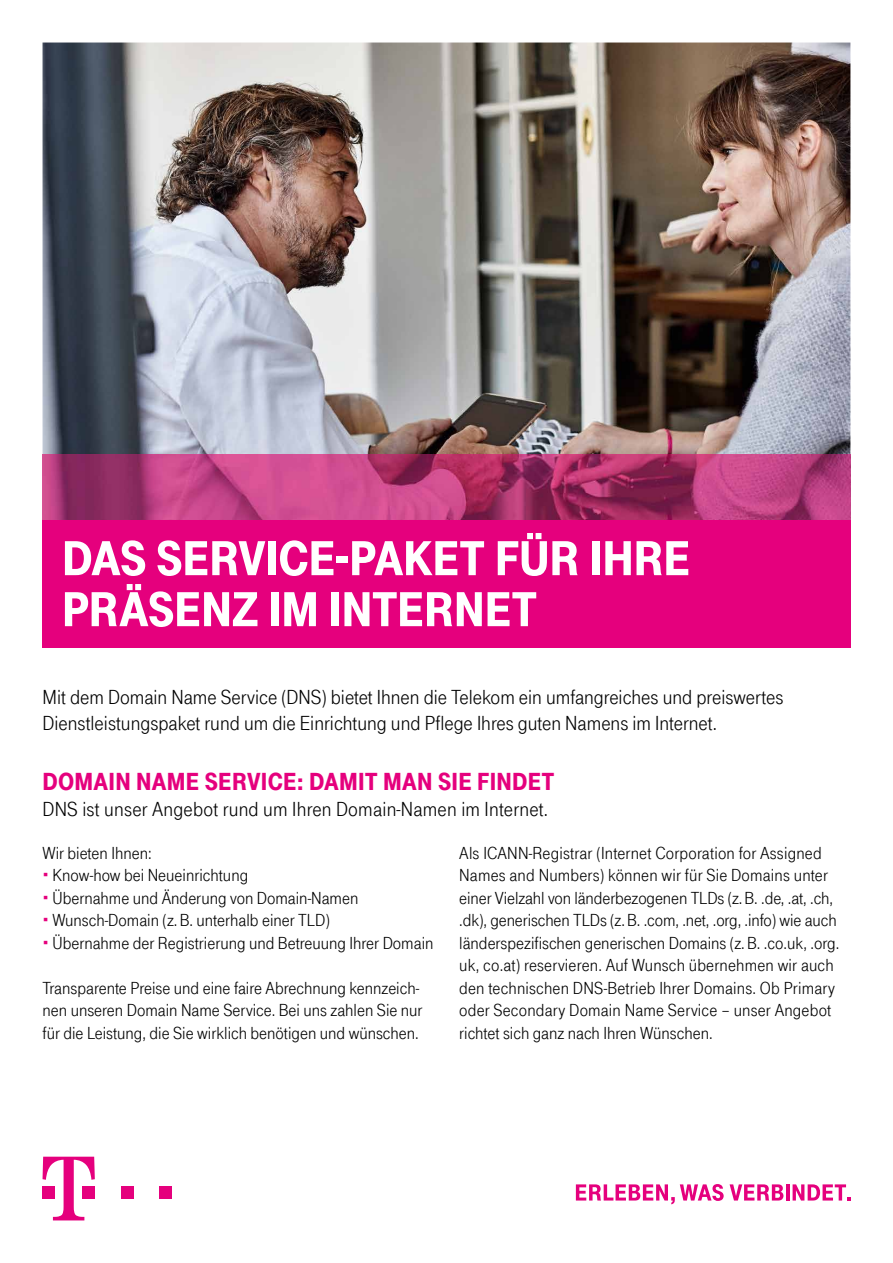
<style>
.page{position:relative;width:893px;height:1263px;background:#fff}
.page>*{position:absolute;margin:0;border:0;box-sizing:border-box;transform-origin:0 0}
.t1{font:900 51px/51px "Tele Grotesk Headline";letter-spacing:-.005em;color:#fff}
.t2{font:900 25.5px "Tele Grotesk Headline";letter-spacing:.01em;color:#e5007d}
.t3{font:21px/26.2px "Tele Grotesk Norm";color:#000}
.t4{font:18px/22.5px "Tele Grotesk Norm";color:#000}
</style>
<div class="page">
<div style="left:121px;top:1186px;width:13px;height:13px;background:#e5007d"></div>
<div style="left:159px;top:1186px;width:13px;height:13px;background:#e5007d"></div>
<svg style="left:43px;top:1157px;width:52px;height:63px"></svg>
<svg style="left:576px;top:1184px;width:148px;height:20px"></svg>
<svg style="left:730px;top:1184px;width:53px;height:16px"></svg>
<hr style="left:786px;top:1184px;width:3px;height:16px;background:#e5007d">
<svg style="left:793px;top:1184px;width:57px;height:16px"></svg>
<img style="left:43px;top:43px;width:807px;height:411px">
<img style="left:43px;top:454px;width:807px;height:66px">
<div style="left:43px;top:520px;width:808px;height:127px;background:#e5007d"></div>
<h1 class="t1" style="left:62px;top:533px;width:630px">DAS SERVICE-PAKET FÜR IHRE<br>PRÄSENZ IM INTERNET</h1>
<p class="t3" style="left:43px;top:684px;width:742px">Mit dem Domain Name Service (DNS) bietet Ihnen die Telekom ein umfangreiches und preiswertes<br>Dienstleistungspaket rund um die Einrichtung und Pflege Ihres guten Namens im Internet.</p>
<h2 class="t2" style="left:43px;top:767px;width:514px">DOMAIN NAME SERVICE: DAMIT MAN SIE FINDET</h2>
<p class="t3" style="left:43px;top:796px;width:507px">DNS ist unser Angebot rund um Ihren Domain-Namen im Internet.</p>
<p class="t4" style="left:52px;top:842px;width:382px;text-indent:-10px">Wir bieten Ihnen:<br>Know-how bei Neueinrichtung<br>Übernahme und Änderung von Domain-Namen Wunsch-Domain (z. B. unterhalb einer TLD)<br>Übernahme der Registrierung und Betreuung Ihrer Domain</p>
<p class="t4" style="left:43px;top:977px;width:381px">Transparente Preise und eine faire Abrechnung kennzeich&shy;nen unseren Domain Name Service. Bei uns zahlen Sie nur für die Leistung, die Sie wirklich benötigen und wünschen.</p>
<p class="t4" style="left:459px;top:842px;width:382px">Als ICANN-Registrar (Internet Corporation for Assigned Names and Numbers) können wir für Sie Domains unter einer Vielzahl von länderbezogenen TLDs (z. B. .de, .at, .ch, .dk), generischen TLDs (z. B. .com, .net, .org, .info) wie auch länderspezifischen generischen Domains (z. B. .co.uk, .org. uk, co.at) reservieren. Auf Wunsch übernehmen wir auch den technischen DNS-Betrieb Ihrer Domains. Ob Primary oder Secondary Domain Name Service – unser Angebot richtet sich ganz nach Ihren Wünschen.</p>
</div>
